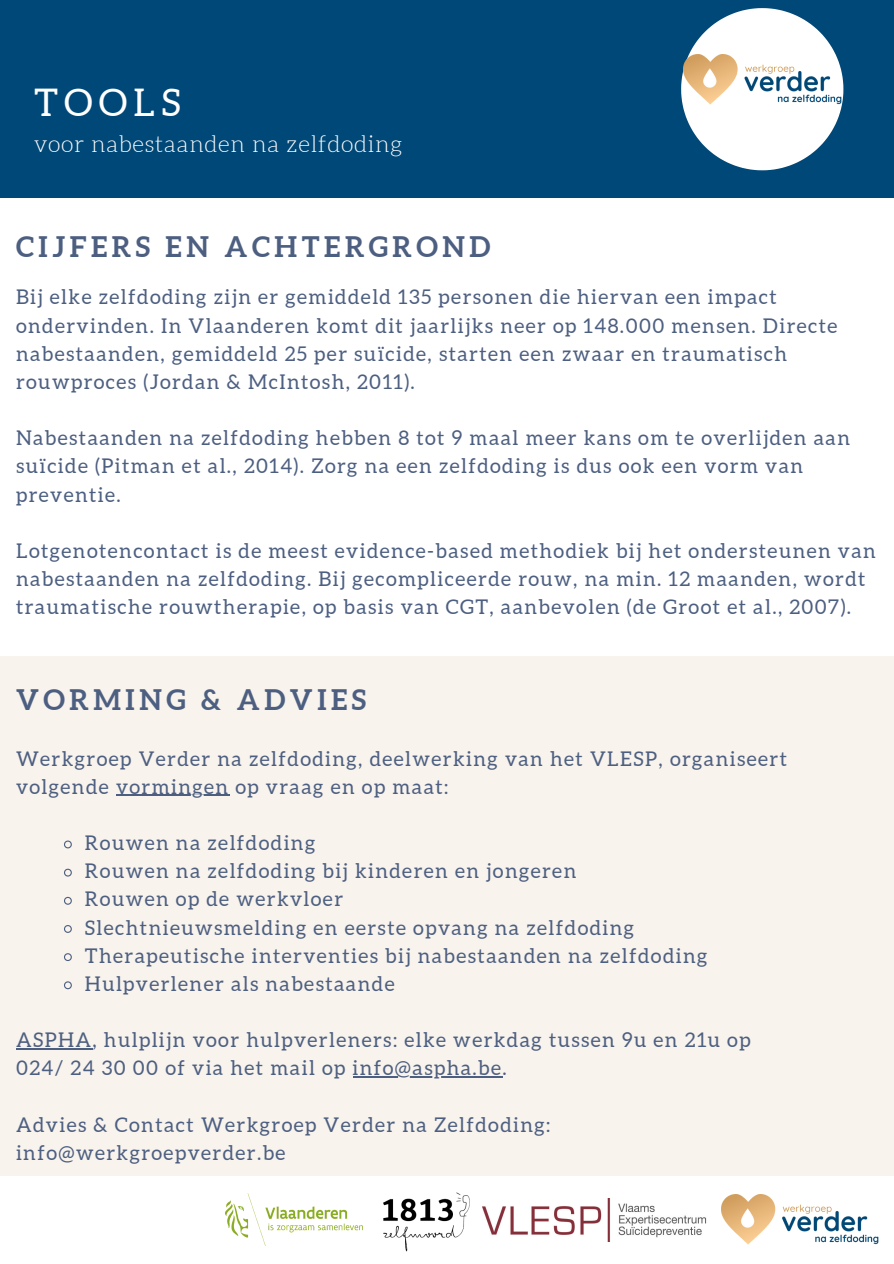
<style>
.page{position:relative;width:894px;height:1264px;background:#fff}
.page>*{position:absolute;margin:0;border:0;box-sizing:border-box;transform-origin:0 0}
.t1{font:38.1px "Aleo";letter-spacing:.16em;color:#fff}
.t2{font:700 28.35px "Aleo";letter-spacing:.16em;color:#4d5f81}
.t3{font:300 23.25px "Aleo";letter-spacing:.03em;color:#fff}
.t4{font:20.25px/28.2px "Aleo";letter-spacing:.07em;color:#4d5f81}
</style>
<div class="page">
<div style="left:0;top:0;width:893px;height:197px;background:#004877"></div>
<svg style="left:681px;top:8px;width:162px;height:162px"></svg>
<img style="left:683px;top:54px;width:158px;height:51px">
<div style="left:0;top:656px;width:893px;height:519px;background:#f8f3ec"></div>
<img style="left:721px;top:1194px;width:157px;height:51px">
<img style="left:482px;top:1198px;width:224px;height:43px">
<img style="left:383px;top:1192px;width:86px;height:60px">
<img style="left:225px;top:1193px;width:137px;height:52px">
<svg style="left:64px;top:840px;width:8px;height:9px"></svg>
<svg style="left:64px;top:868px;width:8px;height:9px"></svg>
<svg style="left:64px;top:896px;width:8px;height:9px"></svg>
<svg style="left:64px;top:925px;width:8px;height:8px"></svg>
<svg style="left:64px;top:953px;width:8px;height:8px"></svg>
<svg style="left:64px;top:981px;width:8px;height:9px"></svg>
<hr style="left:116px;top:795px;width:113px;height:1px;background:#4d5f81">
<hr style="left:16px;top:1048px;width:77px;height:1px;background:#4d5f81">
<hr style="left:352px;top:1076px;width:150px;height:1px;background:#4d5f81">
<p class="t1" style="left:34px;top:81px;width:148px">TOOLS</p>
<p class="t3" style="left:34px;top:131px;width:369px">voor nabestaanden na zelfdoding</p>
<p class="t2" style="left:16px;top:230px;width:476px">CIJFERS EN ACHTERGROND</p>
<p class="t4" style="left:16px;top:283px;width:822px">Bij elke zelfdoding zijn er gemiddeld 135 personen die hiervan een impact ondervinden. In Vlaanderen komt dit jaarlijks neer op 148.000 mensen. Directe nabestaanden, gemiddeld 25 per suïcide, starten een zwaar en traumatisch rouwproces (Jordan &amp; McIntosh, 2011).</p>
<p class="t4" style="left:16px;top:424px;width:835px">Nabestaanden na zelfdoding hebben 8 tot 9 maal meer kans om te overlijden aan suïcide (Pitman et al., 2014). Zorg na een zelfdoding is dus ook een vorm van preventie.</p>
<p class="t4" style="left:16px;top:536px;width:861px">Lotgenotencontact is de meest evidence-based methodiek bij het ondersteunen van nabestaanden na zelfdoding. Bij gecompliceerde rouw, na min. 12 maanden, wordt traumatische rouwtherapie, op basis van CGT, aanbevolen (de Groot et al., 2007).</p>
<p class="t2" style="left:16px;top:683px;width:351px">VORMING &amp; ADVIES</p>
<p class="t4" style="left:16px;top:744px;width:772px">Werkgroep Verder na zelfdoding, deelwerking van het VLESP, organiseert volgende vormingen op vraag en op maat:</p>
<p class="t4" style="left:85px;top:828px;width:232px">Rouwen na zelfdoding</p>
<p class="t4" style="left:85px;top:856px;width:492px">Rouwen na zelfdoding bij kinderen en jongeren</p>
<p class="t4" style="left:85px;top:885px;width:259px">Rouwen op de werkvloer</p>
<p class="t4" style="left:85px;top:913px;width:550px">Slechtnieuwsmelding en eerste opvang na zelfdoding</p>
<p class="t4" style="left:85px;top:941px;width:623px">Therapeutische interventies bij nabestaanden na zelfdoding</p>
<p class="t4" style="left:85px;top:969px;width:311px">Hulpverlener als nabestaande</p>
<p class="t4" style="left:16px;top:1025px;width:735px">ASPHA, hulplijn voor hulpverleners: elke werkdag tussen 9u en 21u op</p>
<p class="t4" style="left:16px;top:1054px;width:492px">024/ 24 30 00 of via het mail op info@aspha.be.</p>
<p class="t4" style="left:16px;top:1110px;width:535px">Advies &amp; Contact Werkgroep Verder na Zelfdoding:</p>
<p class="t4" style="left:16px;top:1138px;width:271px">info@werkgroepverder.be</p>
</div>
